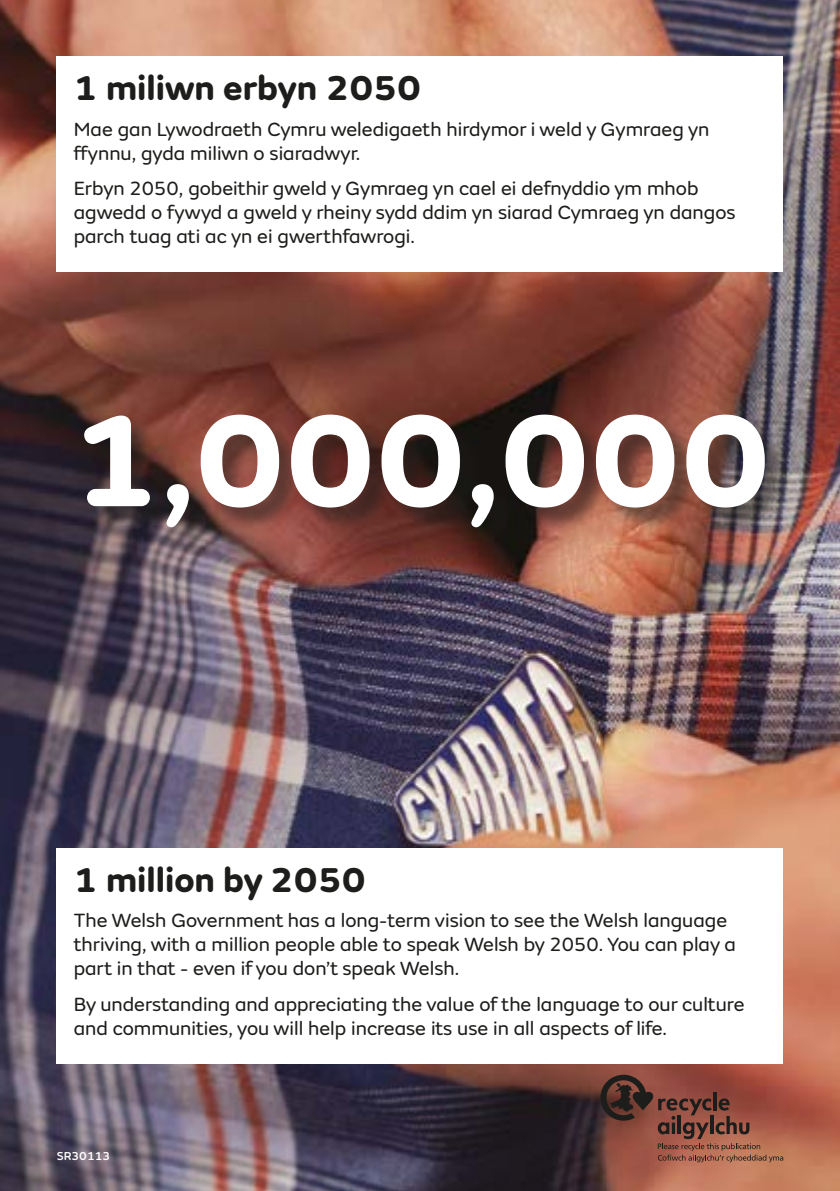
<style>
.page{position:relative;width:840px;height:1191px;background:#fff}
.page>*{position:absolute;margin:0;border:0;box-sizing:border-box;transform-origin:0 0}
.t1{font:700 136px "FS Aldrin";color:#fff}
.t2{font:700 36px "FS Aldrin";color:#1d1d1b}
.t3{font:20px/24px "FS Aldrin";color:#1d1d1b}
.t4{font:500 12px "FS Aldrin";color:#fff}
</style>
<div class="page">
<img style="left:0;top:0;width:839px;height:1191px">
<svg style="left:600px;top:1074px;width:182px;height:88px;background:#85493d"></svg>
<div style="left:57px;top:848px;width:725px;height:215px;background:#fff"></div>
<div style="left:57px;top:57px;width:725px;height:215px;background:#fff"></div>
<div style="left:86px;top:418px;width:702px;height:134px;background:#1d1d1b;opacity:.5"></div>
<h2 class="t2" style="left:74px;top:65px;width:349px">1 miliwn erbyn 2050</h2>
<p class="t3" style="left:74px;top:117px;width:637px">Mae gan Lywodraeth Cymru weledigaeth hirdymor i weld y Gymraeg yn ffynnu, gyda miliwn o siaradwyr.</p>
<p class="t3" style="left:74px;top:176px;width:663px">Erbyn 2050, gobeithir gweld y Gymraeg yn cael ei defnyddio ym mhob agwedd o fywyd a gweld y rheiny sydd ddim yn siarad Cymraeg yn dangos parch tuag ati ac yn ei gwerthfawrogi.</p>
<h1 class="t1" style="left:71px;top:372px;width:701px">1,000,000</h1>
<h2 class="t2" style="left:74px;top:856px;width:293px">1 million by 2050</h2>
<p class="t3" style="left:74px;top:908px;width:663px">The Welsh Government has a long-term vision to see the Welsh language thriving, with a million people able to speak Welsh by 2050. You can play a part in that - even if you don’t speak Welsh.</p>
<p class="t3" style="left:74px;top:992px;width:672px">By understanding and appreciating the value of the language to our culture and communities, you will help increase its use in all aspects of life.</p>
<p class="t4" style="left:57px;top:1148px;width:55px">SR30113</p>
</div>
